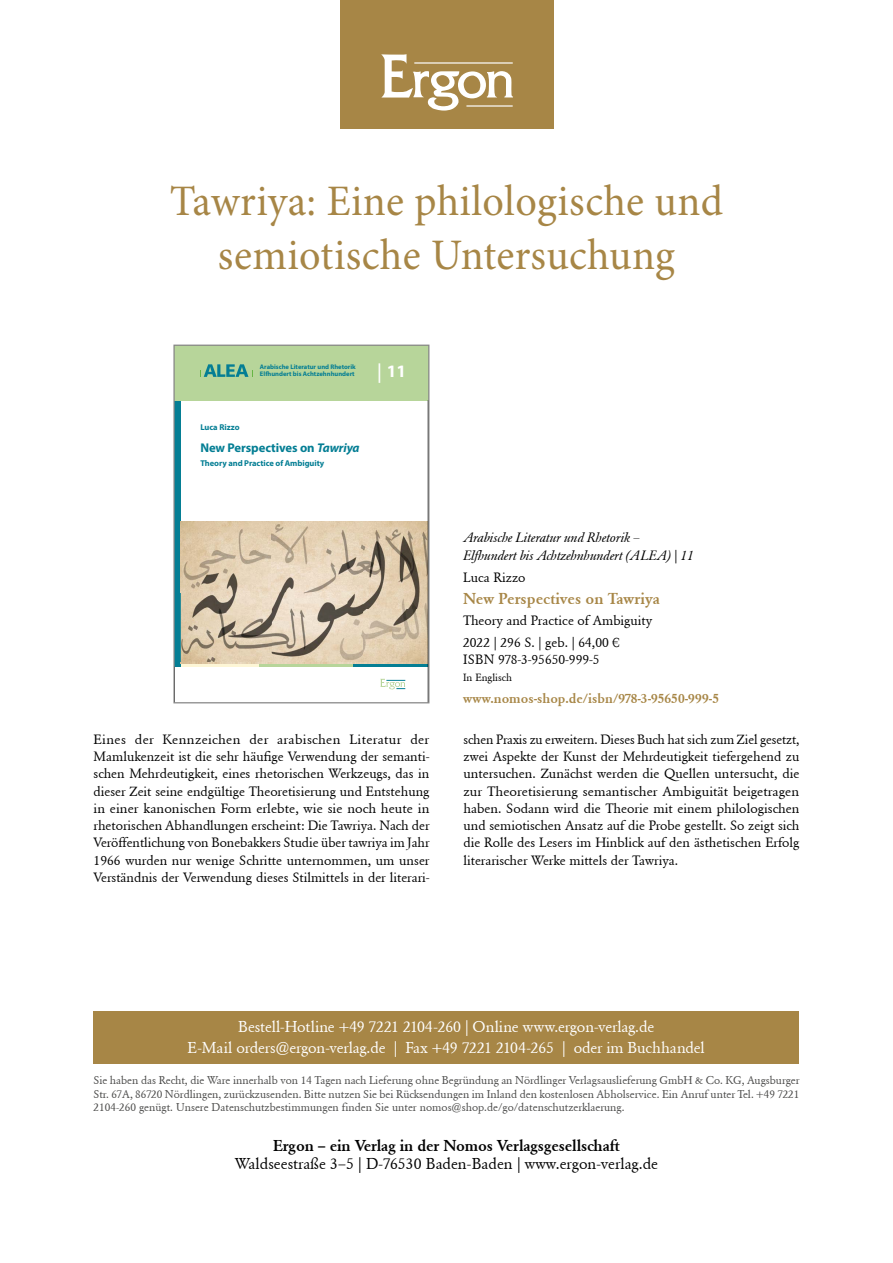
<style>
.page{position:relative;width:893px;height:1263px;background:#fff}
.page>*{position:absolute;margin:0;border:0;box-sizing:border-box;transform-origin:0 0}
.t1{font:43.5px/54px "Minion Pro";letter-spacing:.01em;color:#a78646;text-align:center}
.t2{font:700 17.55px "Myriad Pro";color:#fff}
.t3{font:15.75px/21px "Ergon Unicode";letter-spacing:-.01em;color:#fff;text-align:center}
.t4{font:15.75px "Ergon Unicode";color:#000}
.t5{font:700 15.75px "Ergon Unicode";letter-spacing:-.01em;color:#000}
.t6{font:700 15.75px "Ergon Unicode";color:#a78646}
.t7{font:13.5px/17.2px "Ergon Unicode";color:#000;text-align:justify}
.t8{font:italic 13.5px/18px "Ergon Unicode";color:#000}
.t9{font:700 13.5px "Ergon Unicode";color:#a78646}
.t10{font:700 12.6px "Myriad Pro";letter-spacing:-.005em;color:#047e94}
.t11{font:11.25px/13.5px "Ergon Unicode";color:#4a4a49;text-align:justify}
.t12{font:10.5px "Ergon Unicode";color:#000}
.t13{font:700 8.4px "Myriad Pro";letter-spacing:-.01em;color:#047e94}
.t14{font:700 6.6px/7.4px "Myriad Pro";color:#047e94}
.s1{font-style:italic}
.s2{font-weight:400;font-size:19.5px}
</style>
<div class="page">
<div style="left:340px;top:0;width:214px;height:129px;background:#a78646"></div>
<div style="left:94px;top:1011px;width:705px;height:52px;background:#a78646"></div>
<svg style="left:381px;top:54px;width:132px;height:57px"></svg>
<hr style="left:466px;top:105px;width:47px;height:2px;background:#fff">
<hr style="left:414px;top:62px;width:99px;height:2px;background:#fff">
<div style="left:174px;top:345px;width:254px;height:55px;background:#b7d59a"></div>
<svg style="left:203px;top:364px;width:50px;height:13px"></svg>
<svg style="left:175px;top:400px;width:252px;height:290px"></svg>
<div style="left:173px;top:345px;width:256px;height:358px;border:1px solid #878787"></div>
<h1 class="t1" style="left:170px;top:176px;width:555px">Tawriya: Eine philologische und semiotische Untersuchung</h1>
<p class="t14" style="left:260px;top:363px;width:97px">Arabische Literatur und Rhetorik<br>Elfhundert bis Achtzehnhundert</p>
<p class="t13" style="left:200px;top:422px;width:41px">Luca Rizzo</p>
<p class="t10" style="left:200px;top:439px;width:161px">New Perspectives on <span class="s1">Tawriya</span></p>
<p class="t13" style="left:200px;top:458px;width:125px">Theory and Practice of Ambiguity</p>
<p class="t2" style="left:377px;top:359px;width:31px"><span class="s2">|</span> 11</p>
<p class="t8" style="left:463px;top:528px;width:232px">Arabische Literatur und Rhetorik –<br>Elfhundert bis Achtzehnhundert (ALEA) | 11</p>
<p class="t7" style="left:463px;top:568px;width:64px">Luca Rizzo</p>
<p class="t6" style="left:463px;top:588px;width:198px">New Perspectives on Tawriya</p>
<p class="t7" style="left:463px;top:609px;width:190px;line-height:21.5px">Theory and Practice of Ambiguity<br>2022 | 296 S. | geb. | 64,00 €</p>
<p class="t7" style="left:463px;top:650px;width:138px">ISBN 978-3-95650-999-5</p>
<p class="t12" style="left:463px;top:671px;width:50px">In Englisch</p>
<p class="t9" style="left:463px;top:689px;width:257px">www.nomos-shop.de/isbn/978-3-95650-999-5</p>
<p class="t7" style="left:94px;top:730px;width:337px">Eines der Kennzeichen der arabischen Literatur der -Mamlukenzeit ist die sehr häufige Verwendung der semanti&shy;schen Mehrdeutigkeit, eines rhetorischen Werkzeugs, das in dieser Zeit seine endgültige Theoretisierung und Entstehung in einer kanonischen Form erlebte, wie sie noch heute in rhetorischen Abhandlungen erscheint: Die Tawriya. Nach der Veröffentlichung von Bonebakkers Studie über tawriya im Jahr 1966 wurden nur wenige Schritte unternommen, um unser Verständnis der Verwendung dieses Stilmittels in der literari-</p>
<p class="t7" style="left:463px;top:730px;width:337px">schen Praxis zu erweitern. Dieses Buch hat sich zum Ziel gesetzt, zwei Aspekte der Kunst der Mehrdeutigkeit tiefergehend zu untersuchen. Zunächst werden die Quellen untersucht, die zur Theoretisierung semantischer Ambiguität beigetragen -haben. Sodann wird die Theorie mit einem philologischen und semiotischen Ansatz auf die Probe gestellt. So zeigt sich die Rolle des Lesers im Hinblick auf den ästhetischen Erfolg literarischer Werke mittels der Tawriya.</p>
<p class="t3" style="left:188px;top:1016px;width:519px">Bestell-Hotline +49 7221 2104-260 | Online www.ergon-verlag.de<br>E-Mail orders@ergon-verlag.de | Fax +49 7221 2104-265 | oder im Buchhandel</p>
<p class="t11" style="left:94px;top:1073px;width:707px">Sie haben das Recht, die Ware innerhalb von 14 Tagen nach Lieferung ohne Begründung an Nördlinger Verlagsauslieferung GmbH &amp; Co. KG, Augsburger Str. 67A, 86720 Nördlingen, zurückzusenden. Bitte nutzen Sie bei Rücksendungen im Inland den kostenlosen Abholservice. Ein Anruf unter Tel. +49 7221<br>2104-260 genügt. Unsere Datenschutzbestimmungen finden Sie unter nomos@shop.de/go/datenschutzerklaerung.</p>
<p class="t5" style="left:273px;top:1134px;width:348px">Ergon – ein Verlag in der Nomos Verlagsgesellschaft</p>
<p class="t4" style="left:235px;top:1153px;width:425px">Waldseestraße 3–5 | D-76530 Baden-Baden | www.ergon-verlag.de</p>
</div>
